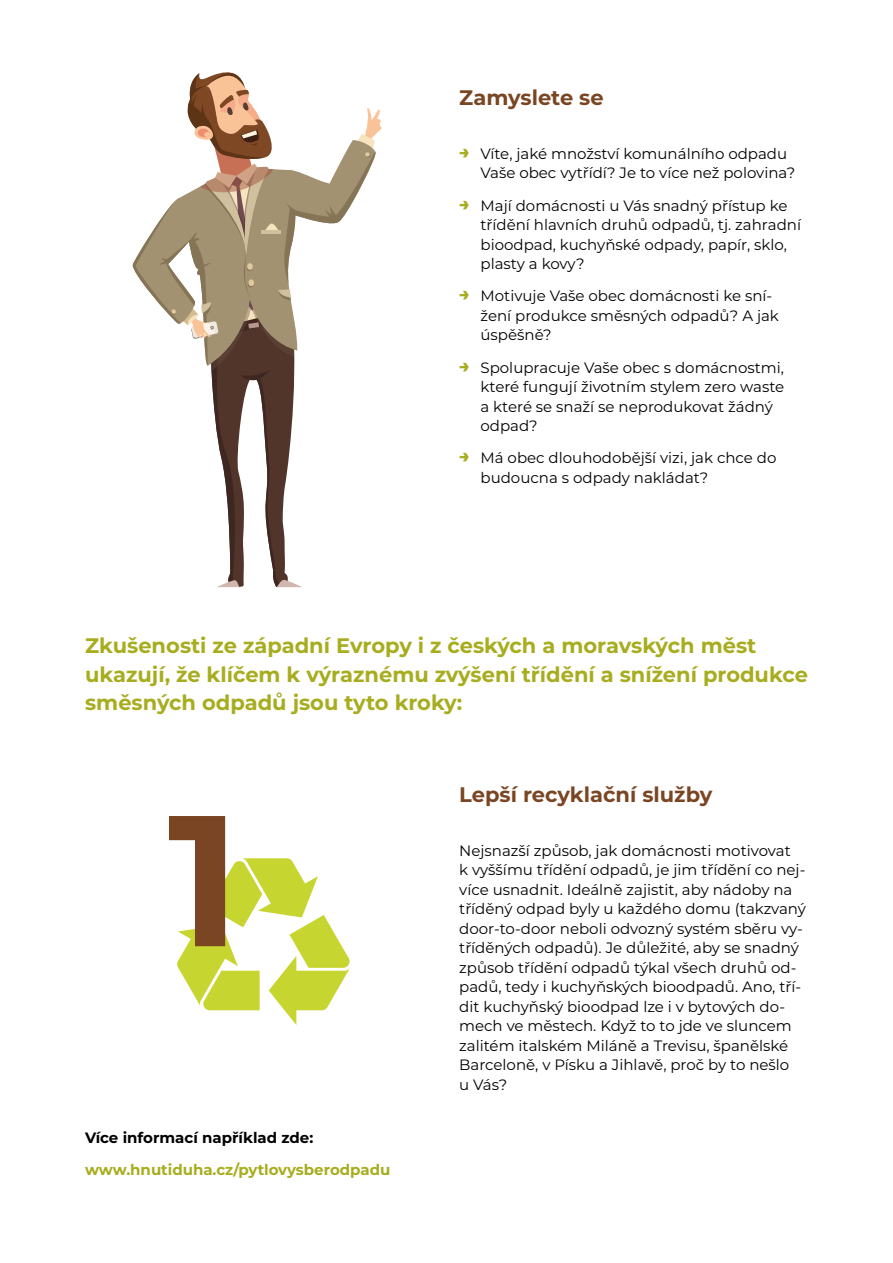
<style>
.page{position:relative;width:893px;height:1263px;background:#fff}
.page>*{position:absolute;margin:0;border:0;box-sizing:border-box;transform-origin:0 0}
.t1{font:700 186px "Montserrat";color:#7a4522}
.t2{font:700 21px/28.5px "Montserrat";color:#a7ad1e}
.t3{font:700 21px "Montserrat";color:#7a4522}
.t4{font:15px/19.5px "Montserrat";color:#000}
.t5{font:700 15px "Montserrat";color:#a7ad1e}
.t6{font:700 15px "Montserrat";color:#000}
.s1{font-weight:800;font-size:18px;color:#a7ad1e}
</style>
<div class="page">
<svg style="left:133px;top:72px;width:249px;height:515px"></svg>
<svg style="left:177px;top:858px;width:173px;height:167px"></svg>
<h2 class="t3" style="left:459px;top:83px;width:146px">Zamyslete se</h2>
<p class="t4" style="left:480px;top:143px;width:316px;text-indent:-21px"><span class="s1">→</span> Víte, jaké množství komunálního odpadu<br>Vaše obec vytřídí? Je to více než polovina?</p>
<p class="t4" style="left:480px;top:195px;width:322px;text-indent:-21px"><span class="s1">→</span> Mají domácnosti u Vás snadný přístup ke třídění hlavních druhů odpadů, tj. zahradní bioodpad, kuchyňské odpady, papír, sklo, plasty a kovy?</p>
<p class="t4" style="left:480px;top:286px;width:300px;text-indent:-21px"><span class="s1">→</span> Motivuje Vaše obec domácnosti ke sní&shy;žení produkce směsných odpadů? A jak úspěšně?</p>
<p class="t4" style="left:480px;top:357px;width:305px;text-indent:-21px"><span class="s1">→</span> Spolupracuje Vaše obec s domácnostmi, které fungují životním stylem zero waste a které se snaží se neprodukovat žádný odpad?</p>
<p class="t4" style="left:480px;top:448px;width:297px;text-indent:-21px"><span class="s1">→</span> Má obec dlouhodobější vizi, jak chce do budoucna s odpady nakládat?</p>
<h2 class="t2" style="left:85px;top:630px;width:724px">Zkušenosti ze západní Evropy i z českých a moravských měst ukazují, že klíčem k výraznému zvýšení třídění a snížení produkce směsných odpadů jsou tyto kroky:</h2>
<h1 class="t1" style="left:168px;top:746px;width:74px">1</h1>
<p class="t6" style="left:85px;top:1127px;width:230px">Více informací například zde:</p>
<p class="t5" style="left:85px;top:1159px;width:307px">www.hnutiduha.cz/pytlovysberodpadu</p>
<h2 class="t3" style="left:459px;top:779px;width:255px">Lepší recyklační služby</h2>
<p class="t4" style="left:459px;top:840px;width:348px">Nejsnazší způsob, jak domácnosti motivovat<br>k vyššímu třídění odpadů, je jim třídění co nej&shy;více usnadnit. Ideálně zajistit, aby nádoby na tříděný odpad byly u každého domu (takzvaný door-to-door neboli odvozný systém sběru vy&shy;tříděných odpadů). Je důležité, aby se snadný způsob třídění odpadů týkal všech druhů od&shy;padů, tedy i kuchyňských bioodpadů. Ano, tří&shy;dit kuchyňský bioodpad lze i v bytových do&shy;mech ve městech. Když to to jde ve sluncem zalitém italském Miláně a Trevisu, španělské Barceloně, v Písku a Jihlavě, proč by to nešlo<br>u Vás?</p>
</div>
